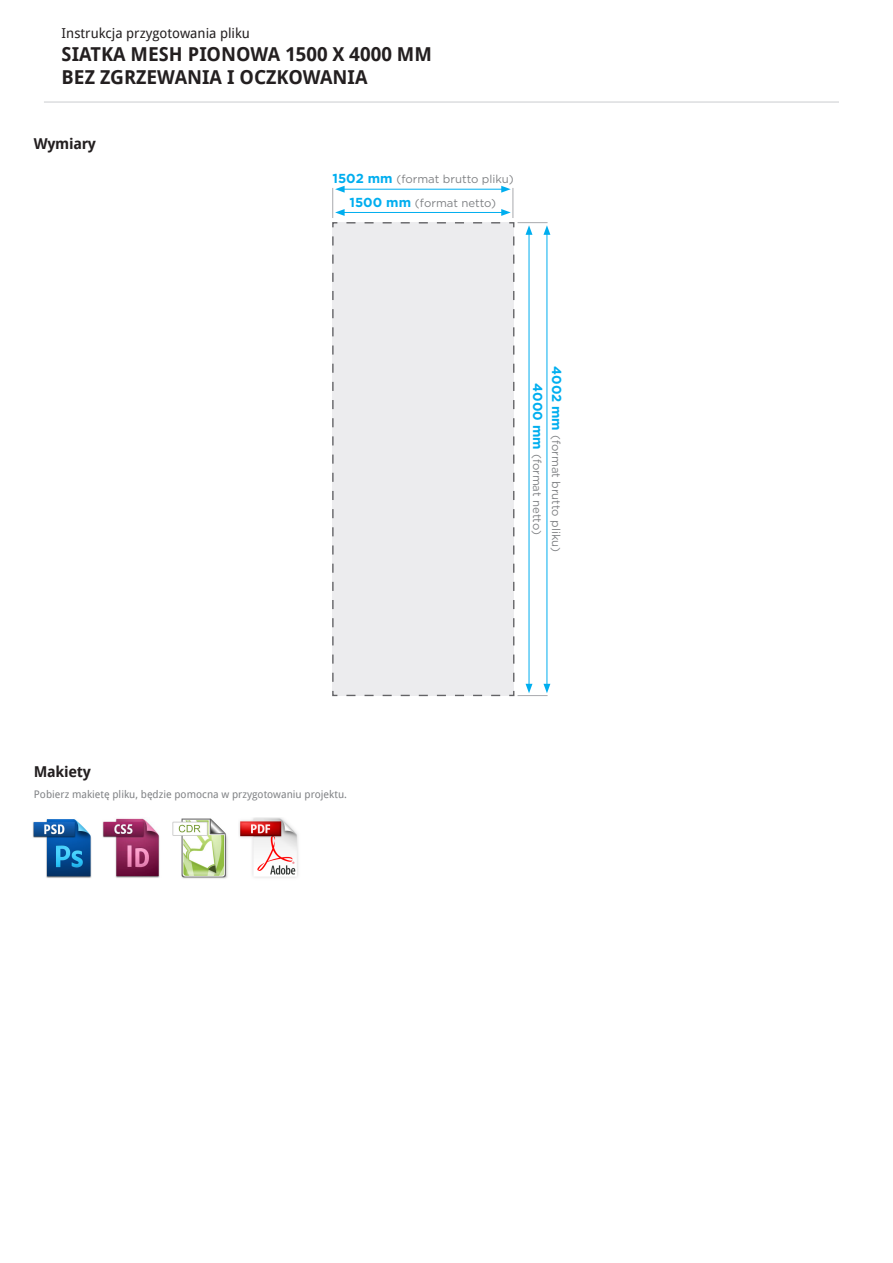
<style>
.page{position:relative;width:893px;height:1263px;background:#fff}
.page>*{position:absolute;margin:0;border:0;box-sizing:border-box;transform-origin:0 0}
.t1{font:700 19.2px "Droid Sans";color:#231f20}
.t2{font:700 15px "Droid Sans";letter-spacing:-.02em;color:#231f20}
.t3{font:13.65px "Droid Sans";color:#231f20}
.t4{font:11.4px "Gotham";color:#808285}
.t5{font:10.5px "Droid Sans";color:#808285}
.s1{font-weight:700;font-size:13.05px;color:#00aeef}
</style>
<div class="page">
<hr style="left:547px;top:232px;width:1px;height:454px;background:#00aeef">
<svg style="left:543px;top:684px;width:7px;height:9px"></svg>
<svg style="left:543px;top:225px;width:7px;height:10px"></svg>
<hr style="left:529px;top:232px;width:1px;height:454px;background:#00aeef">
<svg style="left:526px;top:684px;width:6px;height:9px"></svg>
<svg style="left:526px;top:225px;width:6px;height:10px"></svg>
<hr style="left:518px;top:222px;width:30px;height:1px;background:#a8a9ad">
<hr style="left:518px;top:695px;width:30px;height:1px;background:#a8a9ad">
<hr style="left:342px;top:189px;width:162px;height:1px;background:#00aeef">
<svg style="left:335px;top:186px;width:10px;height:7px"></svg>
<svg style="left:501px;top:186px;width:10px;height:7px"></svg>
<hr style="left:342px;top:212px;width:162px;height:1px;background:#00aeef">
<svg style="left:335px;top:209px;width:10px;height:7px"></svg>
<svg style="left:501px;top:209px;width:10px;height:7px"></svg>
<hr style="left:513px;top:188px;width:1px;height:30px;background:#a8a9ad">
<hr style="left:332px;top:188px;width:1px;height:30px;background:#a8a9ad">
<div style="left:332px;top:222px;width:183px;height:475px;background:#ececee"></div>
<hr style="left:44px;top:101px;width:795px;height:2px;background:#dcdddf">
<img style="left:172px;top:818px;width:56px;height:61px">
<img style="left:102px;top:818px;width:58px;height:60px">
<img style="left:239px;top:817px;width:59px;height:61px">
<img style="left:33px;top:819px;width:59px;height:59px">
<p class="t3" style="left:62px;top:24px;width:190px">Instrukcja przygotowania pliku</p>
<p class="t1" style="left:62px;top:40px;width:372px">SIATKA MESH PIONOWA 1500 X 4000 MM</p>
<p class="t1" style="left:62px;top:63px;width:307px">BEZ ZGRZEWANIA I OCZKOWANIA</p>
<p class="t2" style="left:34px;top:133px;width:64px">Wymiary</p>
<p class="t4" style="left:333px;top:171px;width:183px"><span class="s1">1502 mm</span> (format brutto pliku)</p>
<p class="t4" style="left:350px;top:195px;width:148px"><span class="s1">1500 mm</span> (format netto)</p>
<p class="t4" style="left:564px;top:366px;width:188px;rotate:90deg"><span class="s1">4002 mm</span> (format brutto pliku)</p>
<p class="t4" style="left:545px;top:383px;width:153px;rotate:90deg"><span class="s1">4000 mm</span> (format netto)</p>
<p class="t2" style="left:34px;top:761px;width:58px">Makiety</p>
<p class="t5" style="left:34px;top:787px;width:315px">Pobierz makietę pliku, będzie pomocna w przygotowaniu projektu.</p>
</div>
